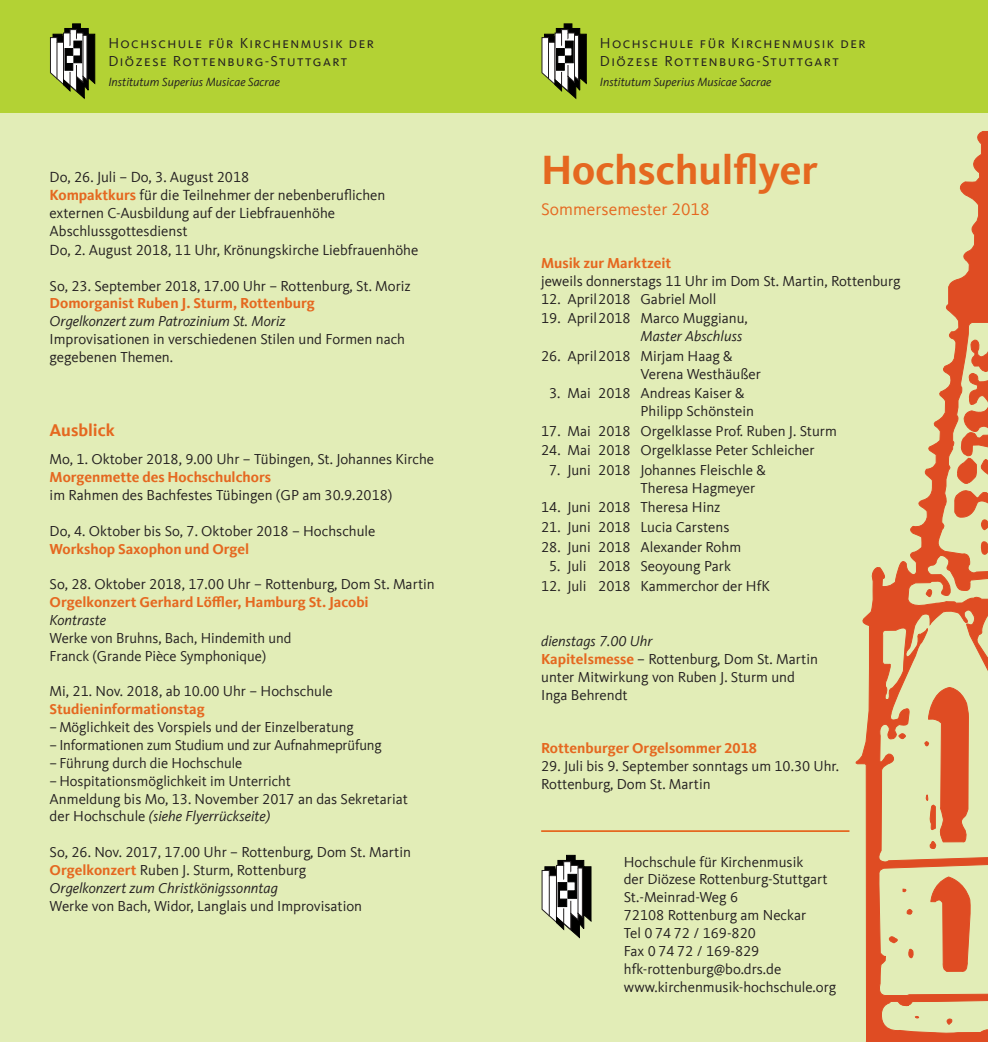
<style>
.page{position:relative;width:988px;height:1042px;background:#fff}
.page>*{position:absolute;margin:0;border:0;box-sizing:border-box;transform-origin:0 0}
.Titel01{font:700 42px "Kievit Offc Pro";color:#e56820}
.Titel01-2{font:17.5px "Kievit Offc Pro";color:#e56820}
.Titel01-3{font:700 17.5px "Kievit Offc Pro";color:#e56820}
.Datum_Konzerte_GD{font:15.05px "Kievit Offc Pro";color:#231f20}
.Text_links{font:14.88px/17.8px "Kievit Offc Pro";color:#231f20}
.Datum_MzM{font:14.88px/17.8px "Kievit Offc Pro";color:#231f20}
.Text_Block{font:14.88px "Kievit Offc Pro";color:#231f20}
.Text_links_TitelTerm{font:700 14.88px "Kievit Offc Pro";color:#e56820}
.Text_links_Spiegelst{font:14.88px "Kievit Offc Pro";color:#231f20}
.Datum_Konzerte_GD-2{font:14.88px "Kievit Offc Pro";color:#231f20}
.Hfk{font:14.88px "Kievit Sc Offc Pro";letter-spacing:.1em;color:#231f20}
.Text_links-2{font:italic 14.88px "Kievit Offc Pro";color:#231f20}
.Datum_Konzerte_GD-3{font:italic 14.88px "Kievit Offc Pro";color:#231f20}
.Text_Block-2{font:700 14.88px "Kievit Offc Pro";color:#e56820}
.Text_Block-3{font:italic 14.88px "Kievit Offc Pro";color:#231f20}
.Hfk-2{font:italic 12.25px "Kievit Offc Pro";color:#231f20}
.s1{font-weight:700;color:#e56820}
.s2{font-style:normal}
.s3{font-style:italic}
</style>
<div class="page">
<div style="left:0;top:0;width:987px;height:1042px;background:#e2edb7"></div>
<div style="left:0;top:0;width:987px;height:112px;background:#b3d234"></div>
<svg style="left:849px;top:131px;width:138px;height:911px"></svg>
<svg style="left:929px;top:877px;width:41px;height:112px"></svg>
<svg style="left:914px;top:1014px;width:5px;height:5px"></svg>
<svg style="left:946px;top:1001px;width:6px;height:25px"></svg>
<svg style="left:907px;top:946px;width:6px;height:13px"></svg>
<svg style="left:888px;top:934px;width:9px;height:9px"></svg>
<svg style="left:906px;top:902px;width:6px;height:13px"></svg>
<svg style="left:901px;top:889px;width:5px;height:3px"></svg>
<svg style="left:897px;top:731px;width:9px;height:11px"></svg>
<svg style="left:923px;top:687px;width:46px;height:162px"></svg>
<svg style="left:925px;top:588px;width:7px;height:9px"></svg>
<svg style="left:980px;top:541px;width:7px;height:13px"></svg>
<svg style="left:946px;top:440px;width:41px;height:91px"></svg>
<svg style="left:50px;top:23px;width:46px;height:76px"></svg>
<svg style="left:541px;top:23px;width:46px;height:76px"></svg>
<svg style="left:541px;top:854px;width:50px;height:84px"></svg>
<hr style="left:541px;top:830px;width:308px;height:2px;background:#e56820">
<p class="Hfk" style="left:108px;top:35px;width:267px">Hochschule für Kirchenmusik der</p>
<p class="Hfk" style="left:108px;top:53px;width:240px">Diözese Rottenburg-Stuttgart</p>
<p class="Hfk-2" style="left:108px;top:75px;width:173px">Institutum Superius Musicae Sacrae</p>
<p class="Datum_Konzerte_GD" style="left:50px;top:168px;width:201px">Do, 26. Juli – Do, 3. August 2018</p>
<p class="Datum_Konzerte_GD" style="left:50px;top:186px;width:337px"><span class="s1">Kompaktkurs</span> für die Teilnehmer der nebenberuflichen</p>
<p class="Datum_Konzerte_GD" style="left:50px;top:204px;width:287px">externen C-Ausbildung auf der Liebfrauenhöhe</p>
<p class="Datum_Konzerte_GD" style="left:50px;top:222px;width:139px">Abschlussgottesdienst</p>
<p class="Datum_Konzerte_GD" style="left:50px;top:240px;width:370px">Do, 2. August 2018, 11 Uhr, Krönungskirche Liebfrauenhöhe</p>
<p class="Text_links" style="left:50px;top:276px;width:362px">So, 23. September 2018, 17.00 Uhr – Rottenburg, St. Moriz</p>
<p class="Text_links_TitelTerm" style="left:50px;top:294px;width:267px">Domorganist Ruben J. Sturm, Rottenburg</p>
<p class="Text_links-2" style="left:50px;top:312px;width:237px">Orgelkonzert zum Patrozinium St. Moriz</p>
<p class="Text_links" style="left:50px;top:330px;width:357px">Improvisationen in verschiedenen Stilen und Formen nach gegebenen Themen.</p>
<p class="Titel01-3" style="left:50px;top:420px;width:67px">Ausblick</p>
<p class="Text_links" style="left:50px;top:450px;width:386px">Mo, 1. Oktober 2018, 9.00 Uhr – Tübingen, St. Johannes Kirche</p>
<p class="Text_links_TitelTerm" style="left:50px;top:468px;width:223px">Morgenmette des Hochschulchors</p>
<p class="Text_links" style="left:50px;top:486px;width:344px">im Rahmen des Bachfestes Tübingen (GP am 30.9.2018)</p>
<p class="Datum_Konzerte_GD-2" style="left:50px;top:522px;width:327px">Do, 4. Oktober bis So, 7. Oktober 2018 – Hochschule</p>
<p class="Text_links_TitelTerm" style="left:50px;top:540px;width:201px">Workshop Saxophon und Orgel</p>
<p class="Text_links" style="left:50px;top:575px;width:386px">So, 28. Oktober 2018, 17.00 Uhr – Rottenburg, Dom St. Martin</p>
<p class="Text_links_TitelTerm" style="left:50px;top:593px;width:320px">Orgelkonzert Gerhard Löffler, Hamburg St. Jacobi</p>
<p class="Text_links-2" style="left:50px;top:611px;width:58px">Kontraste</p>
<p class="Text_links" style="left:50px;top:629px;width:243px">Werke von Bruhns, Bach, Hindemith und<br>Franck (Grande Pièce Symphonique)</p>
<p class="Text_links" style="left:50px;top:682px;width:285px">Mi, 21. Nov. 2018, ab 10.00 Uhr – Hochschule</p>
<p class="Text_links_TitelTerm" style="left:50px;top:700px;width:157px">Studieninformationstag</p>
<p class="Text_links_Spiegelst" style="left:50px;top:718px;width:305px">–Möglichkeit des Vorspiels und der Einzelberatung</p>
<p class="Text_links_Spiegelst" style="left:50px;top:736px;width:333px">– Informationen zum Studium und zur Aufnahmeprüfung</p>
<p class="Text_links_Spiegelst" style="left:50px;top:754px;width:194px">– Führung durch die Hochschule</p>
<p class="Text_links_Spiegelst" style="left:50px;top:772px;width:243px">–Hospitationsmöglichkeit im Unterricht</p>
<p class="Text_links" style="left:50px;top:789px;width:360px">Anmeldung bis Mo, 13. November 2017 an das Sekretariat</p>
<p class="Text_links-2" style="left:50px;top:807px;width:222px"><span class="s2">der Hochschule</span> (siehe Flyerrückseite)</p>
<p class="Text_links" style="left:50px;top:843px;width:363px">So, 26. Nov. 2017, 17.00 Uhr – Rottenburg, Dom St. Martin</p>
<p class="Datum_Konzerte_GD-2" style="left:50px;top:861px;width:258px"><span class="s1">Orgelkonzert</span> Ruben J. Sturm, Rottenburg</p>
<p class="Datum_Konzerte_GD-3" style="left:50px;top:879px;width:230px">Orgelkonzert zum Christkönigssonntag</p>
<p class="Datum_Konzerte_GD-2" style="left:50px;top:897px;width:314px">Werke von Bach, Widor, Langlais und Improvisation</p>
<p class="Hfk" style="left:599px;top:35px;width:267px">Hochschule für Kirchenmusik der</p>
<p class="Hfk" style="left:599px;top:53px;width:240px">Diözese Rottenburg-Stuttgart</p>
<p class="Hfk-2" style="left:599px;top:75px;width:173px">Institutum Superius Musicae Sacrae</p>
<p class="Titel01" style="left:541px;top:145px;width:278px">Hochschulflyer</p>
<p class="Titel01-2" style="left:541px;top:198px;width:170px">Sommersemester 2018</p>
<p class="Text_links_TitelTerm" style="left:541px;top:254px;width:132px">Musik zur Marktzeit</p>
<p class="Text_links" style="left:541px;top:272px;width:361px">jeweils donnerstags 11 Uhr im Dom St. Martin, Rottenburg</p>
<p class="Datum_MzM" style="left:541px;top:290px;width:177px">12. April2018 Gabriel Moll</p>
<p class="Datum_MzM" style="left:640px;top:309px;width:109px;text-indent:-99px">19. April2018 Marco Muggianu,<br><span class="s3">Master Abschluss</span></p>
<p class="Datum_MzM" style="left:640px;top:347px;width:122px;text-indent:-99px">26. April2018 Mirjam Haag &amp;<br>Verena Westhäußer</p>
<p class="Datum_MzM" style="left:640px;top:384px;width:115px;text-indent:-91px">3. Mai 2018 Andreas Kaiser &amp;<br>Philipp Schönstein</p>
<p class="Datum_MzM" style="left:541px;top:422px;width:297px">17. Mai 2018 Orgelklasse Prof. Ruben J. Sturm</p>
<p class="Datum_MzM" style="left:541px;top:441px;width:275px">24. Mai 2018 Orgelklasse Peter Schleicher</p>
<p class="Datum_MzM" style="left:640px;top:461px;width:127px;text-indent:-91px">7. Juni 2018 Johannes Fleischle &amp;<br>Theresa Hagmeyer</p>
<p class="Datum_MzM" style="left:541px;top:498px;width:181px">14. Juni 2018 Theresa Hinz</p>
<p class="Datum_MzM" style="left:541px;top:518px;width:190px">21. Juni 2018 Lucia Carstens</p>
<p class="Datum_MzM" style="left:541px;top:537px;width:201px">28. Juni 2018 Alexander Rohm</p>
<p class="Datum_MzM" style="left:549px;top:557px;width:183px">5. Juli 2018 Seoyoung Park</p>
<p class="Datum_MzM" style="left:541px;top:577px;width:230px">12. Juli 2018 Kammerchor der HfK</p>
<p class="Text_Block-3" style="left:541px;top:632px;width:113px">dienstags 7.00 Uhr</p>
<p class="Text_Block" style="left:541px;top:650px;width:278px"><span class="s1">Kapitelsmesse</span> – Rottenburg, Dom St. Martin</p>
<p class="Text_links" style="left:541px;top:668px;width:255px">unter Mitwirkung von Ruben J. Sturm und<br>Inga Behrendt</p>
<p class="Text_Block-2" style="left:541px;top:739px;width:217px">Rottenburger Orgelsommer 2018</p>
<p class="Text_Block" style="left:541px;top:757px;width:299px">29. Juli bis 9. September sonntags um 10.30 Uhr.</p>
<p class="Text_Block" style="left:541px;top:775px;width:171px">Rottenburg, Dom St. Martin</p>
<p class="Text_Block" style="left:623px;top:852px;width:181px">Hochschule für Kirchenmusik</p>
<p class="Text_Block" style="left:623px;top:870px;width:205px">der Diözese Rottenburg-Stuttgart</p>
<p class="Text_Block" style="left:623px;top:888px;width:116px">St.-Meinrad-Weg 6</p>
<p class="Text_Block" style="left:623px;top:906px;width:184px">72108 Rottenburg am Neckar</p>
<p class="Text_Block" style="left:623px;top:924px;width:134px">Tel 0 74 72 / 169-820</p>
<p class="Text_Block" style="left:623px;top:942px;width:137px">Fax 0 74 72 / 169-829</p>
<p class="Text_Block" style="left:623px;top:960px;width:159px">hfk-rottenburg@bo.drs.de</p>
<p class="Text_Block" style="left:623px;top:977px;width:214px">www.kirchenmusik-hochschule.org</p>
</div>
